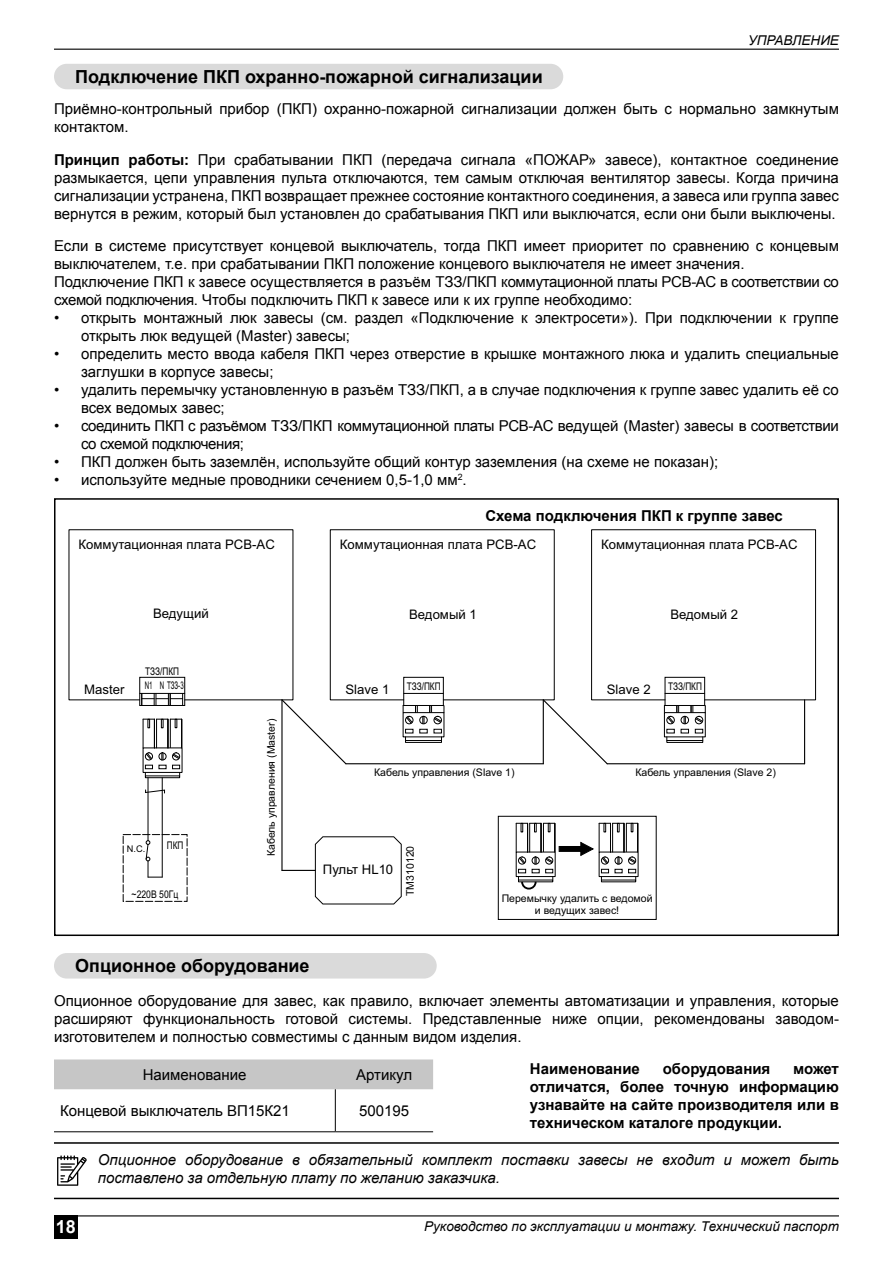
<style>
.page{position:relative;width:893px;height:1263px;background:#fff}
.page>*{position:absolute;margin:0;border:0;box-sizing:border-box;transform-origin:0 0}
.t1{font:700 18px "Arial";color:#000}
.t2{font:700 18px "Arial";color:#fff}
.t3{font:15px/18px "Arial";color:#000}
.t4{font:700 15px/18px "Arial";color:#000;text-align:justify}
.t5{font:italic 15px/18px "Arial";color:#000}
.t6{font:15px/18px "Arial";letter-spacing:-.025em;color:#000}
.t7{font:italic 13.5px "Arial";color:#000}
.t8{font:13.2px "Arial";color:#000}
.t9{font:10.5px/11.7px "Arial";color:#000;text-align:center}
.t10{font:10.5px "Arial";color:#000;scale:.78 1}
.t11{font:10.5px "Arial";color:#000;scale:.82 1}
.t12{font:10.5px "Arial";color:#000;scale:.58 1}
.t13{font:9.15px "Arial";color:#000}
.s1{font-weight:700}
</style>
<div class="page">
<div style="left:54px;top:1215px;width:23px;height:24px;background:#000"></div>
<hr style="left:77px;top:1215px;width:762px;height:1px;background:#000">
<hr style="left:54px;top:49px;width:785px;height:1px;background:#000">
<svg style="left:57px;top:1155px;width:30px;height:31px"></svg>
<hr style="left:54px;top:1142px;width:785px;height:2px;background:#000">
<hr style="left:54px;top:1198px;width:785px;height:1px;background:#000">
<div style="left:54px;top:1059px;width:379px;height:30px;background:#c6c6c6"></div>
<hr style="left:54px;top:1131px;width:281px;height:1px;background:#000">
<hr style="left:335px;top:1131px;width:98px;height:1px;background:#000">
<hr style="left:335px;top:1089px;width:1px;height:42px;background:#000">
<div style="left:54px;top:953px;width:383px;height:25px;background:#dadada;border-radius:13px"></div>
<div style="left:54px;top:498px;width:785px;height:438px;border:2px solid #000"></div>
<div style="left:145px;top:775px;width:35px;height:3px;border:1px solid #000"></div>
<svg style="left:314px;top:836px;width:88px;height:69px"></svg>
<hr style="left:281px;top:700px;width:2px;height:170px;background:#000">
<svg style="left:68px;top:529px;width:748px;height:247px"></svg>
<hr style="left:282px;top:870px;width:33px;height:1px;background:#000">
<hr style="left:346px;top:763px;width:197px;height:1px;background:#000">
<hr style="left:607px;top:763px;width:198px;height:1px;background:#000">
<div style="left:123px;top:834px;width:64px;height:68px;border:1px dashed #000"></div>
<svg style="left:515px;top:822px;width:124px;height:68px"></svg>
<div style="left:498px;top:816px;width:159px;height:104px;border:1px solid #000"></div>
<hr style="left:162px;top:778px;width:1px;height:99px;background:#000">
<hr style="left:148px;top:778px;width:1px;height:63px;background:#000">
<svg style="left:145px;top:789px;width:20px;height:5px"></svg>
<svg style="left:145px;top:840px;width:17px;height:38px"></svg>
<div style="left:54px;top:64px;width:509px;height:25px;background:#dadada;border-radius:13px"></div>
<p class="t1" style="left:75px;top:65px;width:469px">Подключение ПКП охранно-пожарной сигнализации</p>
<p class="t7" style="left:748px;top:32px;width:92px">УПРАВЛЕНИЕ</p>
<p class="t3" style="left:54px;top:100px;width:786px">Приёмно-контрольный прибор (ПКП) охранно-пожарной сигнализации должен быть с нормально замкнутым контактом.</p>
<p class="t3" style="left:54px;top:151px;width:786px;text-align:justify"><span class="s1">Принцип работы:</span> При срабатывании ПКП (передача сигнала «ПОЖАР» завесе), контактное соединение размыкается, цепи управления пульта отключаются, тем самым отключая вентилятор завесы. Когда причина сигнализации устранена, ПКП возвращает прежнее состояние контактного соединения, а завеса или группа завес вернутся в режим, который был установлен до срабатывания ПКП или выключатся, если они были выключены.</p>
<p class="t3" style="left:54px;top:237px;width:786px">Если в системе присутствует концевой выключатель, тогда ПКП имеет приоритет по сравнению с концевым выключателем, т.е. при срабатывании ПКП положение концевого выключателя не имеет значения.<br>Подключение ПКП к завесе осуществляется в разъём ТЗЗ/ПКП коммутационной платы PCB-AC в соответствии со схемой подключения. Чтобы подключить ПКП к завесе или к их группе необходимо:</p>
<p class="t3" style="left:81px;top:309px;width:759px;text-indent:-27px">• открыть монтажный люк завесы (см. раздел «Подключение к электросети»). При подключении к группе открыть люк ведущей (Master) завесы;</p>
<p class="t3" style="left:81px;top:345px;width:759px;text-indent:-27px">• определить место ввода кабеля ПКП через отверстие в крышке монтажного люка и удалить специальные заглушки в корпусе завесы;</p>
<p class="t3" style="left:81px;top:381px;width:759px;text-indent:-27px">• удалить перемычку установленную в разъём ТЗЗ/ПКП, а в случае подключения к группе завес удалить её со всех ведомых завес;</p>
<p class="t6" style="left:81px;top:417px;width:759px;text-indent:-27px">• соединить ПКП с разъёмом ТЗЗ/ПКП коммутационной платы PCB-AC ведущей (Master) завесы в соответствии со схемой подключения;</p>
<p class="t3" style="left:54px;top:453px;width:666px">• ПКП должен быть заземлён, используйте общий контур заземления (на схеме не показан);</p>
<p class="t3" style="left:54px;top:471px;width:414px">• используйте медные проводники сечением 0,5-1,0 мм<sup>2</sup>.</p>
<p class="t4" style="left:485px;top:507px;width:299px">Схема подключения ПКП к группе завес</p>
<p class="t8" style="left:79px;top:536px;width:198px">Коммутационная плата PCB-AC</p>
<p class="t8" style="left:340px;top:536px;width:198px">Коммутационная плата PCB-AC</p>
<p class="t8" style="left:601px;top:536px;width:198px">Коммутационная плата PCB-AC</p>
<p class="t8" style="left:153px;top:605px;width:57px">Ведущий</p>
<p class="t8" style="left:409px;top:605px;width:69px">Ведомый 1</p>
<p class="t8" style="left:670px;top:605px;width:69px">Ведомый 2</p>
<p class="t10" style="left:145px;top:664px;width:45px">ТЗЗ/ПКП</p>
<p class="t12" style="left:145px;top:679px;width:69px">N1 N ТЗЗ-3</p>
<p class="t10" style="left:407px;top:679px;width:45px">ТЗЗ/ПКП</p>
<p class="t10" style="left:668px;top:679px;width:45px">ТЗЗ/ПКП</p>
<p class="t8" style="left:84px;top:681px;width:42px">Master</p>
<p class="t8" style="left:345px;top:681px;width:45px">Slave 1</p>
<p class="t8" style="left:607px;top:681px;width:45px">Slave 2</p>
<p class="t9" style="left:265px;top:856px;width:139px;rotate:-90deg">Кабель управления (Master)</p>
<p class="t9" style="left:374px;top:767px;width:142px">Кабель управления (Slave 1)</p>
<p class="t9" style="left:635px;top:767px;width:142px">Кабель управления (Slave 2)</p>
<p class="t10" style="left:167px;top:838px;width:23px">ПКП</p>
<p class="t13" style="left:127px;top:843px;width:20px">N.C.</p>
<p class="t9" style="left:404px;top:896px;width:52px;rotate:-90deg">ТМ310120</p>
<p class="t8" style="left:323px;top:860px;width:72px">Пульт HL10</p>
<p class="t11" style="left:132px;top:887px;width:59px">~220В 50Гц</p>
<p class="t9" style="left:502px;top:893px;width:152px">Перемычку удалить с ведомой и ведущих завес!</p>
<p class="t1" style="left:75px;top:954px;width:236px">Опционное оборудование</p>
<p class="t3" style="left:54px;top:992px;width:786px;text-align:justify">Опционное оборудование для завес, как правило, включает элементы автоматизации и управления, которые расширяют функциональность готовой системы. Представленные ниже опции, рекомендованы заводом&shy;изготовителем и полностью совместимы с данным видом изделия.</p>
<p class="t4" style="left:530px;top:1060px;width:112px">Наименование</p>
<p class="t4" style="left:663px;top:1060px;width:109px">оборудования</p>
<p class="t4" style="left:530px;top:1060px;width:311px;text-indent:263px">может отличатся, более точную информацию узнавайте на сайте производителя или в техническом каталоге продукции.</p>
<p class="t3" style="left:143px;top:1066px;width:105px">Наименование</p>
<p class="t3" style="left:356px;top:1066px;width:57px">Артикул</p>
<p class="t3" style="left:60px;top:1102px;width:231px">Концевой выключатель ВП15К21</p>
<p class="t3" style="left:359px;top:1102px;width:52px">500195</p>
<p class="t5" style="left:98px;top:1151px;width:743px">Опционное оборудование в обязательный комплект поставки завесы не входит и может быть поставлено за отдельную плату по желанию заказчика.</p>
<p class="t2" style="left:56px;top:1215px;width:22px">18</p>
<p class="t7" style="left:424px;top:1217px;width:416px">Руководство по эксплуатации и монтажу. Технический паспорт</p>
</div>
